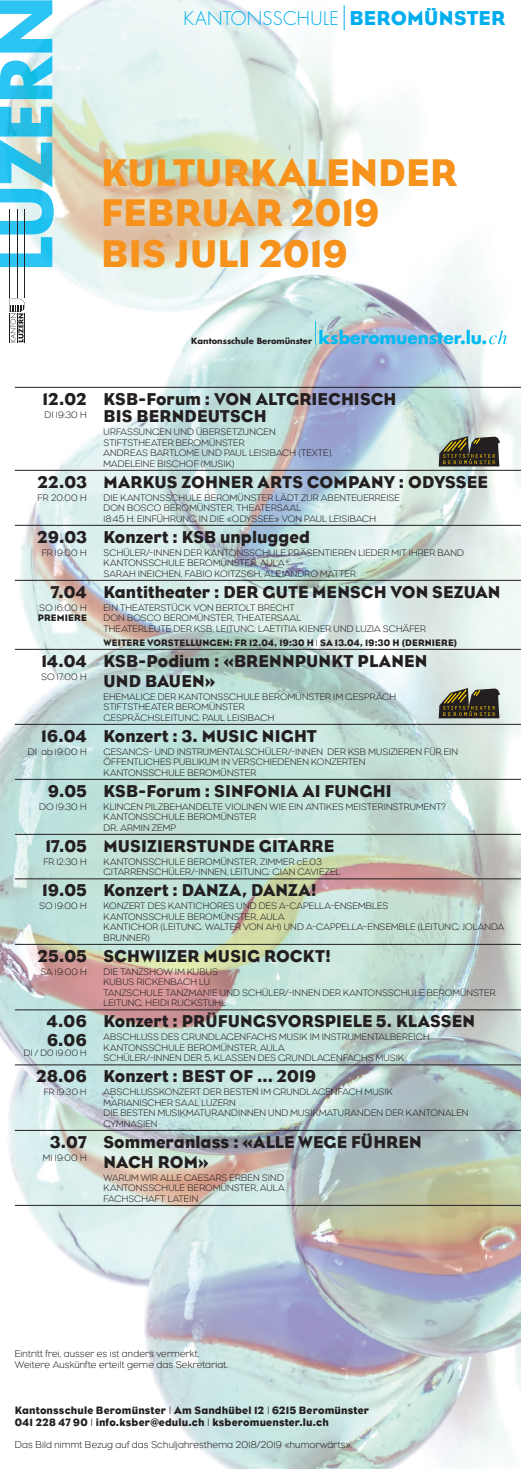
<style>
.page{position:relative;width:521px;height:1469px;background:#fff}
.page>*{position:absolute;margin:0;border:0;box-sizing:border-box;transform-origin:0 0}
.t1{font:39.38px/40.2px "Eagle";letter-spacing:.005em;color:#f7931d}
.t2{font:300 18.38px "Futura";letter-spacing:.02em;color:#00aeef}
.t3{font:17.5px/19.9px "Eagle";letter-spacing:.005em;color:#231f20}
.t4{font:10.94px/12.1px "Eagle";letter-spacing:.015em;color:#231f20}
.t5{font:300 10.06px/11.2px "Eagle";letter-spacing:.015em;color:#231f20}
.t6{font:300 9.62px/10.5px "Eagle";letter-spacing:.005em;color:#231f20}
.t7{font:9.62px "Eagle";letter-spacing:.015em;color:#231f20}
.t8{font:300 9.36px "Eagle";letter-spacing:.015em;color:#231f20}
.t9{font:700 8.31px "Futura";color:#231f20}
.s1{font-family:"Eagle";font-weight:400;font-size:20.56px}
.s2{font-size:17.06px;color:#00baf1}
.s3{font-weight:300}
</style>
<div class="page">
<img style="left:0;top:0;width:521px;height:1468px">
<img style="left:0;top:0;width:54px;height:267px">
<hr style="left:15px;top:387px;width:506px;height:1px;background:#231f20">
<hr style="left:15px;top:470px;width:506px;height:1px;background:#231f20">
<hr style="left:15px;top:525px;width:506px;height:1px;background:#231f20">
<hr style="left:15px;top:580px;width:506px;height:1px;background:#231f20">
<hr style="left:15px;top:649px;width:506px;height:1px;background:#231f20">
<hr style="left:15px;top:724px;width:506px;height:1px;background:#231f20">
<hr style="left:15px;top:779px;width:506px;height:1px;background:#231f20">
<hr style="left:15px;top:834px;width:506px;height:1px;background:#231f20">
<hr style="left:15px;top:878px;width:506px;height:1px;background:#231f20">
<hr style="left:15px;top:944px;width:506px;height:1px;background:#231f20">
<hr style="left:15px;top:1009px;width:506px;height:1px;background:#231f20">
<hr style="left:15px;top:1064px;width:506px;height:1px;background:#231f20">
<hr style="left:15px;top:1130px;width:506px;height:1px;background:#231f20">
<hr style="left:15px;top:1205px;width:506px;height:1px;background:#231f20">
<svg style="left:315px;top:322px;width:1px;height:22px"></svg>
<hr style="left:17px;top:209px;width:1px;height:88px;background:#231f20">
<hr style="left:25px;top:209px;width:1px;height:88px;background:#231f20">
<svg style="left:9px;top:299px;width:17px;height:43px"></svg>
<hr style="left:9px;top:209px;width:1px;height:88px;background:#231f20">
<svg style="left:344px;top:5px;width:1px;height:25px"></svg>
<svg style="left:489px;top:330px;width:18px;height:14px"></svg>
<svg style="left:439px;top:436px;width:61px;height:30px;background:#53503b"></svg>
<svg style="left:439px;top:688px;width:61px;height:30px;background:#55503c"></svg>
<h2 class="t2" style="left:183px;top:10px;width:323px">KANTONSSCHULE <span class="s1">BEROMÜNSTER</span></h2>
<h1 class="t1" style="left:101px;top:156px;width:357px">KULTURKALENDER<br>FEBRUAR 2019<br>BIS JULI 2019</h1>
<p class="t9" style="left:191px;top:337px;width:298px">Kantonsschule Beromünster <span class="s2">ksberomuenster.lu.</span></p>
<h3 class="t3" style="left:43px;top:390px;width:46px">12.02</h3>
<p class="t6" style="left:44px;top:410px;width:44px">DI 19:30 H</p>
<h3 class="t3" style="left:104px;top:392px;width:294px;line-height:17.5px">KSB-Forum : VON ALTGRIECHISCH<br>BIS BERNDEUTSCH</h3>
<p class="t6" style="left:104px;top:428px;width:231px">URFASSUNGEN UND ÜBERSETZUNGEN STIFTSTHEATER BEROMÜNSTER<br>ANDREAS BARTLOME UND PAUL LEISIBACH (TEXTE), MADELEINE BISCHOF (MUSIK)</p>
<h3 class="t3" style="left:38px;top:473px;width:50px">22.03</h3>
<p class="t6" style="left:38px;top:493px;width:50px">FR 20:00 H</p>
<h3 class="t3" style="left:104px;top:473px;width:386px">MARKUS ZOHNER ARTS COMPANY : ODYSSEE</h3>
<p class="t6" style="left:104px;top:493px;width:298px">DIE KANTONSSCHULE BEROMÜNSTER LÄDT ZUR ABENTEUERREISE<br>DON BOSCO BEROMÜNSTER, THEATERSAAL<br>18:45 H: EINFÜHRUNG IN DIE «ODYSSEE» VON PAUL LEISIBACH</p>
<h3 class="t3" style="left:38px;top:528px;width:50px">29.03</h3>
<p class="t6" style="left:42px;top:548px;width:46px">FR 19:00 H</p>
<h3 class="t3" style="left:104px;top:528px;width:208px">Konzert : KSB unplugged</h3>
<p class="t6" style="left:104px;top:548px;width:362px">SCHÜLER/-INNEN DER KANTONSSCHULE PRÄSENTIEREN LIEDER MIT IHRER BAND<br>KANTONSSCHULE BEROMÜNSTER, AULA<br>SARAH INEICHEN, FABIO KOITZSCH, ALEJANDRO MATTER</p>
<h3 class="t3" style="left:51px;top:583px;width:37px">7.04</h3>
<p class="t6" style="left:39px;top:603px;width:49px">SO 16:00 H</p>
<p class="t7" style="left:38px;top:614px;width:50px">PREMIERE</p>
<h3 class="t3" style="left:104px;top:583px;width:398px">Kantitheater : DER GUTE MENSCH VON SEZUAN</h3>
<p class="t6" style="left:104px;top:603px;width:324px">EIN THEATERSTÜCK VON BERTOLT BRECHT<br>DON BOSCO BEROMÜNSTER, THEATERSAAL<br>THEATERLEUTE DER KSB, LEITUNG: LAETITIA KIENER UND LUZIA SCHÄFER</p>
<p class="t7" style="left:104px;top:639px;width:355px">WEITERE VORSTELLUNGEN: FR 12.04, 19:30 H <span class="s3">1</span> SA 13.04, 19:30 H (DERNIERE)</p>
<h3 class="t3" style="left:41px;top:652px;width:47px">14.04</h3>
<p class="t6" style="left:41px;top:672px;width:47px">SO 17:00 H</p>
<h3 class="t3" style="left:104px;top:652px;width:325px">KSB-Podium : «BRENNPUNKT PLANEN<br>UND BAUEN»</h3>
<p class="t6" style="left:104px;top:692px;width:294px">EHEMALIGE DER KANTONSSCHULE BEROMÜNSTER IM GESPRÄCH<br>STIFTSTHEATER BEROMÜNSTER<br>GESPRÄCHSLEITUNG: PAUL LEISIBACH</p>
<h3 class="t3" style="left:41px;top:727px;width:47px">16.04</h3>
<p class="t6" style="left:28px;top:747px;width:60px">DI ab 19:00 H</p>
<h3 class="t3" style="left:104px;top:727px;width:215px">Konzert : 3. MUSIC NIGHT</h3>
<p class="t6" style="left:104px;top:747px;width:356px">GESANGS- UND INSTRUMENTALSCHÜLER/-INNEN DER KSB MUSIZIEREN FÜR EIN<br>ÖFFENTLICHES PUBLIKUM IN VERSCHIEDENEN KONZERTEN<br>KANTONSSCHULE BEROMÜNSTER</p>
<h3 class="t3" style="left:48px;top:782px;width:40px">9.05</h3>
<p class="t6" style="left:39px;top:802px;width:49px">DO 19:30 H</p>
<h3 class="t3" style="left:104px;top:782px;width:290px">KSB-Forum : SINFONIA AI FUNGHI</h3>
<p class="t6" style="left:104px;top:802px;width:343px">KLINGEN PILZBEHANDELTE VIOLINEN WIE EIN ANTIKES MEISTERINSTRUMENT?<br>KANTONSSCHULE BEROMÜNSTER<br>DR. ARMIN ZEMP</p>
<h3 class="t3" style="left:45px;top:837px;width:43px">17.05</h3>
<p class="t6" style="left:43px;top:857px;width:45px">FR 12:30 H</p>
<h3 class="t3" style="left:104px;top:837px;width:232px">MUSIZIERSTUNDE GITARRE</h3>
<p class="t6" style="left:104px;top:857px;width:238px">KANTONSSCHULE BEROMÜNSTER, ZIMMER cE.03<br>GITARRENSCHÜLER/-INNEN, LEITUNG: GIAN CAVIEZEL</p>
<h3 class="t3" style="left:42px;top:882px;width:46px">19.05</h3>
<p class="t6" style="left:39px;top:901px;width:49px">SO 19:00 H</p>
<h3 class="t3" style="left:104px;top:882px;width:215px">Konzert : DANZA, DANZA!</h3>
<p class="t6" style="left:104px;top:901px;width:402px">KONZERT DES KANTICHORES UND DES A-CAPELLA-ENSEMBLES<br>KANTONSSCHULE BEROMÜNSTER, AULA<br>KANTICHOR (LEITUNG: WALTER VON AH) UND A-CAPPELLA–ENSEMBLE (LEITUNG: JOLANDA BRUNNER)</p>
<h3 class="t3" style="left:38px;top:947px;width:50px">25.05</h3>
<p class="t6" style="left:40px;top:967px;width:48px">SA 19:00 H</p>
<h3 class="t3" style="left:104px;top:947px;width:229px">SCHWIIZER MUSIG ROCKT!</h3>
<p class="t6" style="left:104px;top:967px;width:393px">DIE TANZSHOW IM KUBUS<br>KUBUS RICKENBACH LU<br>TANZSCHULE TANZMANIE UND SCHÜLER/-INNEN DER KANTONSSCHULE BEROMÜNSTER LEITUNG: HEIDI RUCKSTUHL</p>
<h3 class="t3" style="left:47px;top:1014px;width:41px;line-height:18.2px">4.06<br>6.06</h3>
<p class="t8" style="left:24px;top:1049px;width:64px">DI / D0 19:00 H</p>
<h3 class="t3" style="left:104px;top:1013px;width:373px">Konzert : PRÜFUNGSVORSPIELE 5. KLASSEN</h3>
<p class="t6" style="left:104px;top:1032px;width:328px">ABSCHLUSS DES GRUNDLAGENFACHS MUSIK IM INSTRUMENTALBEREICH<br>KANTONSSCHULE BEROMÜNSTER, AULA<br>SCHÜLER/-INNEN DER 5. KLASSEN DES GRUNDLAGENFACHS MUSIK</p>
<h3 class="t3" style="left:37px;top:1068px;width:51px">28.06</h3>
<p class="t8" style="left:44px;top:1088px;width:44px">FR 19:30 H</p>
<h3 class="t3" style="left:104px;top:1068px;width:214px">Konzert : BEST OF … 2019</h3>
<p class="t6" style="left:104px;top:1087px;width:366px">ABSCHLUSSKONZERT DER BESTEN IM GRUNDLAGENFACH MUSIK<br>MARIANISCHER SAAL LUZERN<br>DIE BESTEN MUSIKMATURANDINNEN UND MUSIKMATURANDEN DER KANTONALEN GYMNASIEN</p>
<h3 class="t3" style="left:50px;top:1133px;width:38px">3.07</h3>
<p class="t6" style="left:43px;top:1153px;width:45px">MI 19:00 H</p>
<h3 class="t3" style="left:104px;top:1133px;width:320px">Sommeranlass : «ALLE WEGE FÜHREN<br>NACH ROM»</h3>
<p class="t6" style="left:104px;top:1173px;width:182px;text-align:justify">WARUM WIR ALLE CAESARS ERBEN SIND KANTONSSCHULE BEROMÜNSTER, AULA FACHSCHAFT LATEIN</p>
<p class="t5" style="left:15px;top:1349px;width:215px">Eintritt frei, ausser es ist anders vermerkt.<br>Weitere Auskünfte erteilt gerne das Sekretariat.</p>
<p class="t4" style="left:15px;top:1405px;width:356px">Kantonsschule Beromünster <span class="s3">I</span> Am Sandhübel 12 <span class="s3">I</span> 6215 Beromünster<br>041 228 47 90 <span class="s3">I</span> info.ksber@edulu.ch <span class="s3">I</span> ksberomuenster.lu.ch</p>
<p class="t5" style="left:15px;top:1440px;width:338px">Das Bild nimmt Bezug auf das Schuljahresthema 2018/2019 «humorwärts».</p>
</div>
